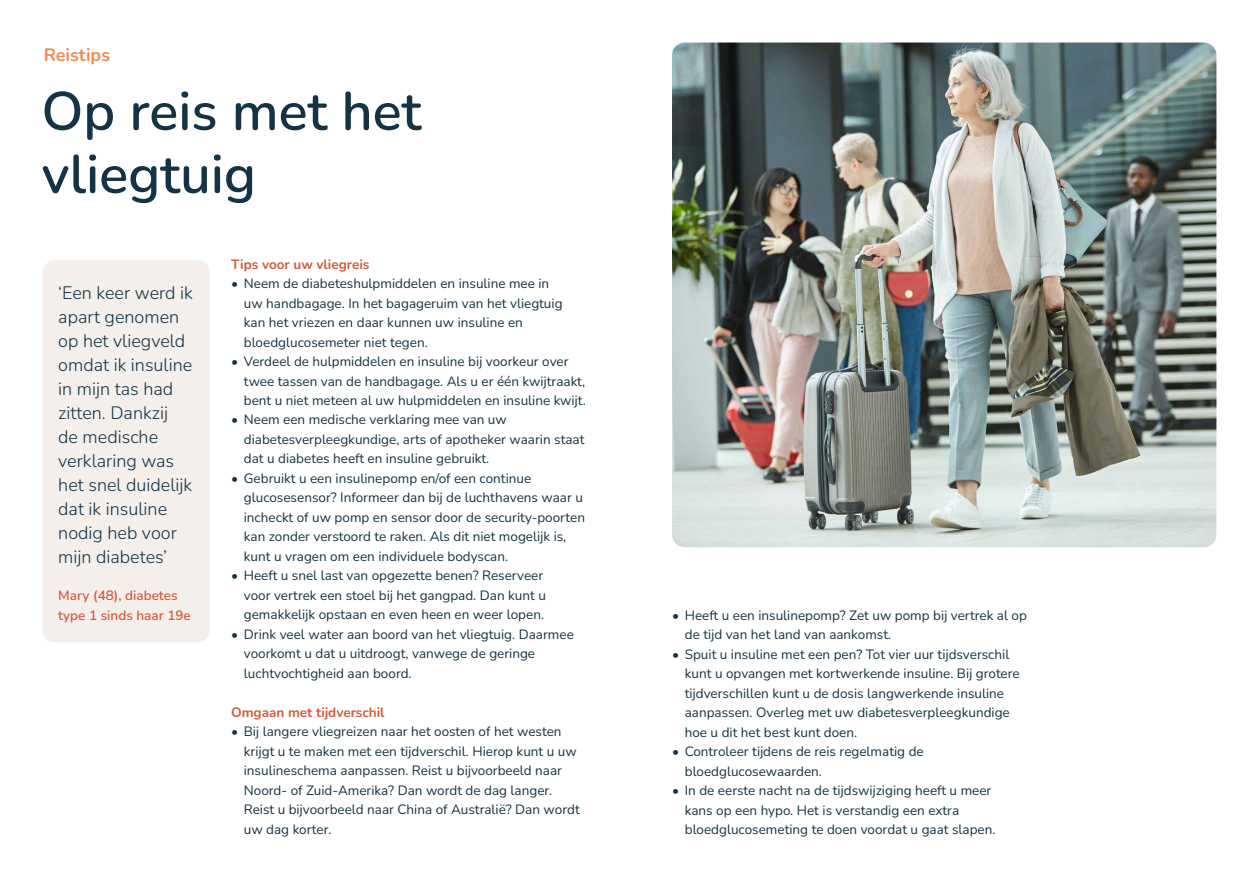
<style>
.page{position:relative;width:1259px;height:893px;background:#fff}
.page>*{position:absolute;margin:0;border:0;box-sizing:border-box;transform-origin:0 0}
.t1{font:600 54px/63px "Nunito";color:#143344}
.t2{font:300 18px/24px "Nunito";color:#143344}
.t3{font:700 18px "Nunito";color:#f28b52}
.t4{font:13.5px/19.5px "Nunito";color:#143344}
.t5{font:700 13.5px "Nunito";color:#d35a3a}
.t6{font:600 13.5px/19.5px "Nunito";color:#d35a3a}
</style>
<div class="page">
<div style="left:43px;top:260px;width:167px;height:382px;background:#f5efeb;border-radius:12px"></div>
<img style="left:672px;top:43px;width:544px;height:504px">
<h2 class="t3" style="left:44px;top:42px;width:68px">Reistips</h2>
<h1 class="t1" style="left:41px;top:78px;width:381px">Op reis met het vliegtuig</h1>
<h2 class="t2" style="left:58px;top:281px;width:136px">‘Een keer werd ik apart genomen op het vliegveld omdat ik insuline in mijn tas had zitten. Dankzij<br>de medische verklaring was het snel duidelijk dat ik insuline nodig heb voor mijn diabetes’</h2>
<p class="t6" style="left:58px;top:585px;width:134px">Mary (48), diabetes type 1 sinds haar 19e</p>
<p class="t5" style="left:231px;top:254px;width:140px">Tips voor uw vliegreis</p>
<p class="t4" style="left:244px;top:273px;width:320px;text-indent:-13px">• Neem de diabeteshulpmiddelen en insuline mee in uw handbagage. In het bagageruim van het vliegtuig kan het vriezen en daar kunnen uw insuline en bloedglucosemeter niet tegen.</p>
<p class="t4" style="left:244px;top:351px;width:343px;text-indent:-13px">• Verdeel de hulpmiddelen en insuline bij voorkeur over twee tassen van de handbagage. Als u er één kwijtraakt, bent u niet meteen al uw hulpmiddelen en insuline kwijt.</p>
<p class="t4" style="left:244px;top:410px;width:342px;text-indent:-13px">• Neem een medische verklaring mee van uw diabetesverpleegkundige, arts of apotheker waarin staat dat u diabetes heeft en insuline gebruikt.</p>
<p class="t4" style="left:244px;top:468px;width:343px;text-indent:-13px">• Gebruikt u een insulinepomp en/of een continue glucosesensor? Informeer dan bij de luchthavens waar u incheckt of uw pomp en sensor door de security-poorten kan zonder verstoord te raken. Als dit niet mogelijk is, kunt u vragen om een individuele bodyscan.</p>
<p class="t4" style="left:244px;top:566px;width:303px;text-indent:-13px">• Heeft u snel last van opgezette benen? Reserveer voor vertrek een stoel bij het gangpad. Dan kunt u gemakkelijk opstaan en even heen en weer lopen.</p>
<p class="t4" style="left:244px;top:624px;width:331px;text-indent:-13px">• Drink veel water aan boord van het vliegtuig. Daarmee voorkomt u dat u uitdroogt, vanwege de geringe luchtvochtigheid aan boord.</p>
<p class="t5" style="left:231px;top:703px;width:155px">Omgaan met tijdverschil</p>
<p class="t4" style="left:244px;top:721px;width:337px;text-indent:-13px">• Bij langere vliegreizen naar het oosten of het westen krijgt u te maken met een tijdverschil. Hierop kunt u uw insulineschema aanpassen. Reist u bijvoorbeeld naar Noord- of Zuid-Amerika? Dan wordt de dag langer.<br>Reist u bijvoorbeeld naar China of Australië? Dan wordt uw dag korter.</p>
<p class="t4" style="left:685px;top:605px;width:344px;text-indent:-13px">• Heeft u een insulinepomp? Zet uw pomp bij vertrek al op de tijd van het land van aankomst.</p>
<p class="t4" style="left:685px;top:644px;width:336px;text-indent:-13px">• Spuit u insuline met een pen? Tot vier uur tijdsverschil kunt u opvangen met kortwerkende insuline. Bij grotere tijdverschillen kunt u de dosis langwerkende insuline aanpassen. Overleg met uw diabetesverpleegkundige hoe u dit het best kunt doen.</p>
<p class="t4" style="left:685px;top:741px;width:240px;text-indent:-13px">• Controleer tijdens de reis regelmatig de bloedglucosewaarden.</p>
<p class="t4" style="left:685px;top:780px;width:312px;text-indent:-13px">• In de eerste nacht na de tijdswijziging heeft u meer kans op een hypo. Het is verstandig een extra bloedglucosemeting te doen voordat u gaat slapen.</p>
</div>
